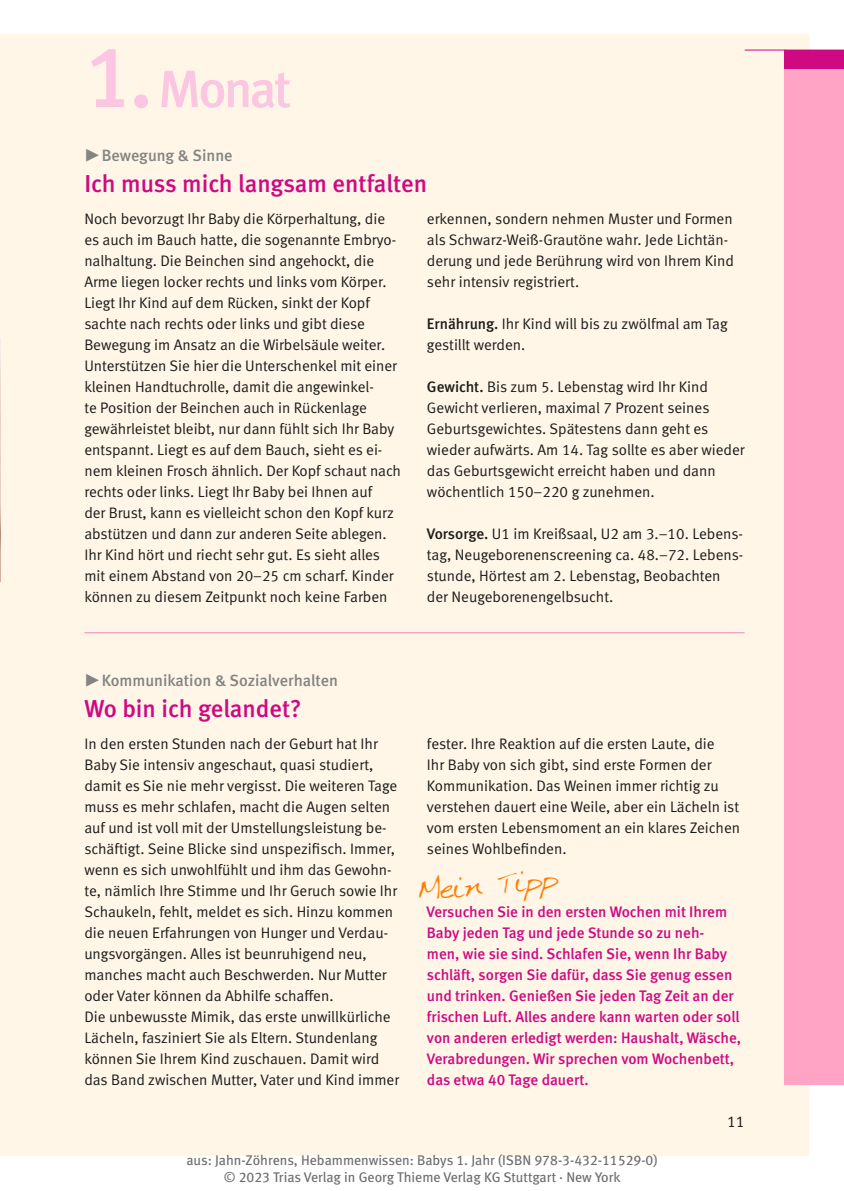
<style>
.page{position:relative;width:844px;height:1191px;background:#fff}
.page>*{position:absolute;margin:0;border:0;box-sizing:border-box;transform-origin:0 0}
.Babymonat{font:52.5px "Meta Medium LF";letter-spacing:-.05em;color:#fac6e1}
.Handschrift{font:28px "Crystals Hand";color:#ff7e00}
.Baby-Monat_Head{font:24.5px "Meta Medium LF";color:#ce0982}
.t1{font:16.28px "Meta Medium LF";color:#848483}
.t2{font:15.75px "Meta Normal LF";color:#1c1c1a}
.Box_Feature-Body{font:15.22px/21px "Meta Normal LF";letter-spacing:-.005em;color:#1c1c1a}
.Box_Feature_Hervorhe{font:15.22px/21px "Meta Medium LF";color:#ce0982}
.t3{font:14px/16.8px "Meta Book LF";color:#6c6c6b;text-align:center}
.s1{font-size:87.5px}
.s2{font-family:"Meta Medium LF"}
</style>
<div class="page">
<div style="left:0;top:35px;width:808px;height:1121px;background:#fff6e8"></div>
<div style="left:784px;top:50px;width:59px;height:19px;background:#ce0982"></div>
<hr style="left:744px;top:50px;width:99px;height:1px;background:#ce0982">
<div style="left:784px;top:69px;width:59px;height:1015px;background:#ffa4c5"></div>
<hr style="left:84px;top:632px;width:660px;height:1px;background:#eb8ab9">
<img style="left:0;top:338px;width:1px;height:243px">
<p class="Babymonat" style="left:84px;top:58px;width:208px"><span class="s1">1.</span> Monat</p>
<p class="t1" style="left:102px;top:145px;width:132px">Bewegung &amp; Sinne</p>
<p class="Baby-Monat_Head" style="left:84px;top:169px;width:344px">Ich muss mich langsam entfalten</p>
<p class="Box_Feature-Body" style="left:84px;top:208px;width:318px">Noch bevorzugt Ihr Baby die Körperhaltung, die es auch im Bauch hatte, die sogenannte Embryo&shy;nalhaltung. Die Beinchen sind angehockt, die Arme liegen locker rechts und links vom Körper.<br>Liegt Ihr Kind auf dem Rücken, sinkt der Kopf sachte nach rechts oder links und gibt diese Bewegung im Ansatz an die Wirbelsäule weiter.<br>Unterstützen Sie hier die Unterschenkel mit einer kleinen Handtuchrolle, damit die angewinkel-<br>te Position der Beinchen auch in Rückenlage gewährleistet bleibt, nur dann fühlt sich Ihr Baby entspannt. Liegt es auf dem Bauch, sieht es ei&shy;nem kleinen Frosch ähnlich. Der Kopf schaut nach rechts oder links. Liegt Ihr Baby bei Ihnen auf<br>der Brust, kann es vielleicht schon den Kopf kurz abstützen und dann zur anderen Seite ablegen.</p>
<p class="Box_Feature-Body" style="left:84px;top:544px;width:311px">Ihr Kind hört und riecht sehr gut. Es sieht alles mit einem Abstand von 20–25 cm scharf. Kinder können zu diesem Zeitpunkt noch keine Farben</p>
<p class="Box_Feature-Body" style="left:427px;top:208px;width:308px">erkennen, sondern nehmen Muster und Formen als Schwarz-Weiß-Grautöne wahr. Jede Lichtän&shy;derung und jede Berührung wird von Ihrem Kind sehr intensiv registriert.</p>
<p class="Box_Feature-Body" style="left:427px;top:313px;width:302px"><span class="s2">Ernährung.</span> Ihr Kind will bis zu zwölfmal am Tag gestillt werden.</p>
<p class="Box_Feature-Body" style="left:427px;top:376px;width:319px"><span class="s2">Gewicht.</span> Bis zum 5. Lebenstag wird Ihr Kind Gewicht verlieren, maximal 7 Prozent seines Geburtsgewichtes. Spätestens dann geht es wieder aufwärts. Am 14. Tag sollte es aber wieder das Geburtsgewicht erreicht haben und dann wöchentlich 150–220 g zunehmen.</p>
<p class="Box_Feature-Body" style="left:427px;top:523px;width:318px"><span class="s2">Vorsorge.</span> U1 im Kreißsaal, U2 am 3.–10. Lebens&shy;tag, Neugeborenenscreening ca. 48.–72. Lebens&shy;stunde, Hörtest am 2. Lebenstag, Beobachten der Neugeborenengelbsucht.</p>
<p class="t1" style="left:102px;top:670px;width:238px">Kommunikation &amp; Sozialverhalten</p>
<p class="Baby-Monat_Head" style="left:84px;top:694px;width:219px">Wo bin ich gelandet?</p>
<p class="Box_Feature-Body" style="left:84px;top:733px;width:314px">In den ersten Stunden nach der Geburt hat Ihr Baby Sie intensiv angeschaut, quasi studiert, damit es Sie nie mehr vergisst. Die weiteren Tage muss es mehr schlafen, macht die Augen selten auf und ist voll mit der Umstellungsleistung be&shy;schäftigt. Seine Blicke sind unspezifisch. Immer, wenn es sich unwohlfühlt und ihm das Gewohn&shy;te, nämlich Ihre Stimme und Ihr Geruch sowie Ihr Schaukeln, fehlt, meldet es sich. Hinzu kommen die neuen Erfahrungen von Hunger und Verdau&shy;ungsvorgängen. Alles ist beunruhigend neu, manches macht auch Beschwerden. Nur Mutter oder Vater können da Abhilfe schaffen.</p>
<p class="Box_Feature-Body" style="left:84px;top:1006px;width:316px">Die unbewusste Mimik, das erste unwillkürliche Lächeln, fasziniert Sie als Eltern. Stundenlang können Sie Ihrem Kind zuschauen. Damit wird das Band zwischen Mutter, Vater und Kind immer</p>
<p class="Box_Feature-Body" style="left:427px;top:733px;width:314px">fester. Ihre Reaktion auf die ersten Laute, die<br>Ihr Baby von sich gibt, sind erste Formen der Kommunikation. Das Weinen immer richtig zu verstehen dauert eine Weile, aber ein Lächeln ist vom ersten Lebensmoment an ein klares Zeichen seines Wohlbefinden.</p>
<p class="Handschrift" style="left:414px;top:875px;width:143px;rotate:-5deg">Mein Tipp</p>
<p class="Box_Feature_Hervorhe" style="left:426px;top:901px;width:316px">Versuchen Sie in den ersten Wochen mit Ihrem Baby jeden Tag und jede Stunde so zu neh-<br>men, wie sie sind. Schlafen Sie, wenn Ihr Baby schläft, sorgen Sie dafür, dass Sie genug essen und trinken. Genießen Sie jeden Tag Zeit an der frischen Luft. Alles andere kann warten oder soll von anderen erledigt werden: Haushalt, Wäsche, Verabredungen. Wir sprechen vom Wochenbett, das etwa 40 Tage dauert.</p>
<p class="t2" style="left:726px;top:1112px;width:19px">11</p>
<p class="t3" style="left:186px;top:1151px;width:472px">aus: Jahn-Zöhrens, Hebammenwissen: Babys 1. Jahr (ISBN 978-3-432-11529-0) © 2023 Trias Verlag in Georg Thieme Verlag KG Stuttgart · New York</p>
</div>
